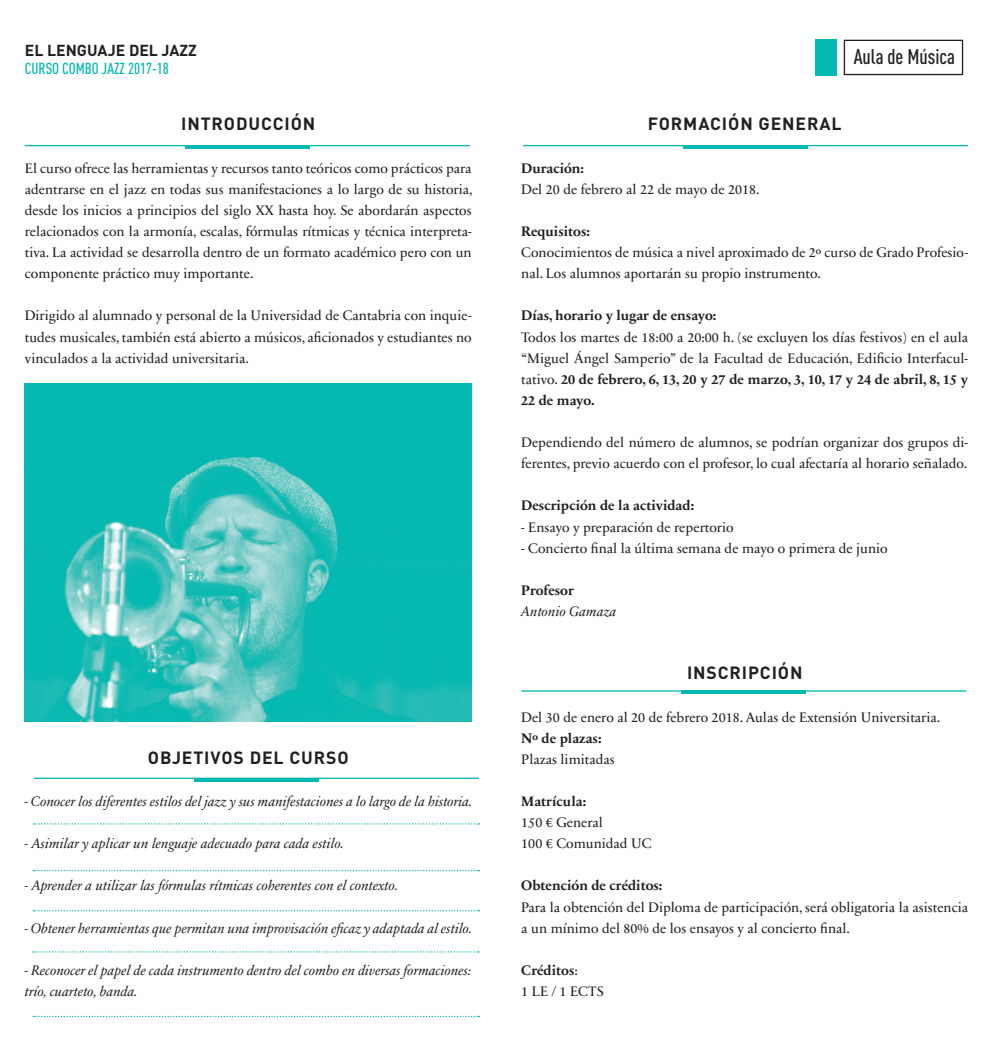
<style>
.page{position:relative;width:993px;height:1042px;background:#fff}
.page>*{position:absolute;margin:0;border:0;box-sizing:border-box;transform-origin:0 0}
.t1{font:500 21px "DIN Cond";color:#231f20}
.t2{font:700 17.5px "DIN";letter-spacing:.05em;color:#231f20}
.t3{font:500 15.75px "DIN Cond";color:#03b9b1}
.t4{font:700 15.75px "DIN";color:#231f20}
.t5{font:14px/21.2px "Sabon Next LT";color:#231f20}
.t6{font:italic 14px/21.2px "Sabon Next LT";color:#231f20}
.t7{font:700 14px "Sabon Next LT";color:#231f20}
.s1{font-weight:700}
</style>
<div class="page">
<hr style="left:25px;top:145px;width:445px;height:1px;background:#03b9b1">
<hr style="left:185px;top:145px;width:124px;height:4px;background:#03b9b1">
<hr style="left:34px;top:777px;width:445px;height:2px;background:#03b9b1">
<svg style="left:194px;top:777px;width:124px;height:4px"></svg>
<div style="left:843px;top:40px;width:119px;height:35px;border:1px solid #231f20"></div>
<div style="left:814px;top:40px;width:22px;height:36px;background:#03b9b1"></div>
<hr style="left:523px;top:145px;width:444px;height:1px;background:#03b9b1">
<hr style="left:683px;top:145px;width:124px;height:4px;background:#03b9b1">
<hr style="left:521px;top:690px;width:445px;height:1px;background:#03b9b1">
<hr style="left:681px;top:690px;width:124px;height:4px;background:#03b9b1">
<svg style="left:33px;top:823px;width:446px;height:1px"></svg>
<svg style="left:33px;top:870px;width:446px;height:1px"></svg>
<svg style="left:33px;top:910px;width:446px;height:1px"></svg>
<svg style="left:33px;top:951px;width:446px;height:1px"></svg>
<svg style="left:33px;top:1016px;width:446px;height:1px"></svg>
<img style="left:25px;top:384px;width:446px;height:337px">
<p class="t4" style="left:25px;top:40px;width:173px">EL LENGUAJE DEL JAZZ</p>
<p class="t3" style="left:25px;top:59px;width:145px">CURSO COMBO JAZZ 2017-18</p>
<p class="t2" style="left:181px;top:113px;width:136px">INTRODUCCIÓN</p>
<p class="t5" style="left:25px;top:158px;width:449px;text-align:justify">El curso ofrece las herramientas y recursos tanto teóricos como prácticos para adentrarse en el jazz en todas sus manifestaciones a lo largo de su historia, desde los inicios a principios del siglo XX hasta hoy. Se abordarán aspectos relacionados con la armonía, escalas, fórmulas rítmicas y técnica interpreta&shy;tiva. La actividad se desarrolla dentro de un formato académico pero con un componente práctico muy importante.</p>
<p class="t5" style="left:25px;top:305px;width:448px;text-align:justify">Dirigido al alumnado y personal de la Universidad de Cantabria con inquie&shy;tudes musicales, también está abierto a músicos, aficionados y estudiantes no vinculados a la actividad universitaria.</p>
<p class="t2" style="left:148px;top:746px;width:202px">OBJETIVOS DEL CURSO</p>
<p class="t6" style="left:25px;top:791px;width:449px">- Conocer los diferentes estilos del jazz y sus manifestaciones a lo largo de la historia.</p>
<p class="t6" style="left:25px;top:833px;width:321px">- Asimilar y aplicar un lenguaje adecuado para cada estilo.</p>
<p class="t6" style="left:25px;top:875px;width:375px">- Aprender a utilizar las fórmulas rítmicas coherentes con el contexto.</p>
<p class="t6" style="left:25px;top:917px;width:449px">- Obtener herramientas que permitan una improvisación eficaz y adaptada al estilo.</p>
<p class="t6" style="left:25px;top:959px;width:448px">- Reconocer el papel de cada instrumento dentro del combo en diversas formaciones: trío, cuarteto, banda.</p>
<h1 class="t1" style="left:853px;top:44px;width:103px">Aula de Música</h1>
<p class="t2" style="left:647px;top:113px;width:195px">FORMACIÓN GENERAL</p>
<p class="t7" style="left:521px;top:160px;width:64px">Duración:</p>
<p class="t5" style="left:521px;top:179px;width:240px">Del 20 de febrero al 22 de mayo de 2018.</p>
<p class="t7" style="left:521px;top:223px;width:70px">Requisitos:</p>
<p class="t5" style="left:521px;top:242px;width:448px">Conocimientos de música a nivel aproximado de 2º curso de Grado Profesio&shy;nal. Los alumnos aportarán su propio instrumento.</p>
<p class="t7" style="left:521px;top:307px;width:196px">Días, horario y lugar de ensayo:</p>
<p class="t5" style="left:521px;top:326px;width:448px;text-align:justify">Todos los martes de 18:00 a 20:00 h. (se excluyen los días festivos) en el aula “Miguel Ángel Samperio” de la Facultad de Educación, Edificio Interfacul&shy;tativo. <span class="s1">20 de febrero, 6, 13, 20 y 27 de marzo, 3, 10, 17 y 24 de abril, 8, 15 y 22 de mayo.</span></p>
<p class="t5" style="left:521px;top:432px;width:448px">Dependiendo del número de alumnos, se podrían organizar dos grupos di&shy;ferentes, previo acuerdo con el profesor, lo cual afectaría al horario señalado.</p>
<p class="t7" style="left:521px;top:497px;width:174px">Descripción de la actividad:</p>
<p class="t5" style="left:521px;top:516px;width:214px">- Ensayo y preparación de repertorio</p>
<p class="t5" style="left:521px;top:537px;width:368px">- Concierto final la última semana de mayo o primera de junio</p>
<p class="t7" style="left:521px;top:582px;width:54px">Profesor</p>
<p class="t6" style="left:521px;top:601px;width:97px">Antonio Gamaza</p>
<p class="t2" style="left:686px;top:661px;width:117px">INSCRIPCIÓN</p>
<p class="t5" style="left:521px;top:706px;width:420px">Del 30 de enero al 20 de febrero 2018. Aulas de Extensión Universitaria.</p>
<p class="t7" style="left:521px;top:729px;width:82px">Nº de plazas:</p>
<p class="t5" style="left:521px;top:749px;width:95px">Plazas limitadas</p>
<p class="t7" style="left:521px;top:793px;width:66px">Matrícula:</p>
<p class="t5" style="left:521px;top:812px;width:132px">150 € General<br>100 € Comunidad UC</p>
<p class="t7" style="left:521px;top:877px;width:143px">Obtención de créditos:</p>
<p class="t5" style="left:521px;top:896px;width:448px">Para la obtención del Diploma de participación, será obligatoria la asistencia a un mínimo del 80% de los ensayos y al concierto final.</p>
<p class="t5" style="left:521px;top:960px;width:84px"><span class="s1">Créditos</span>:<br>1 LE / 1 ECTS</p>
</div>
